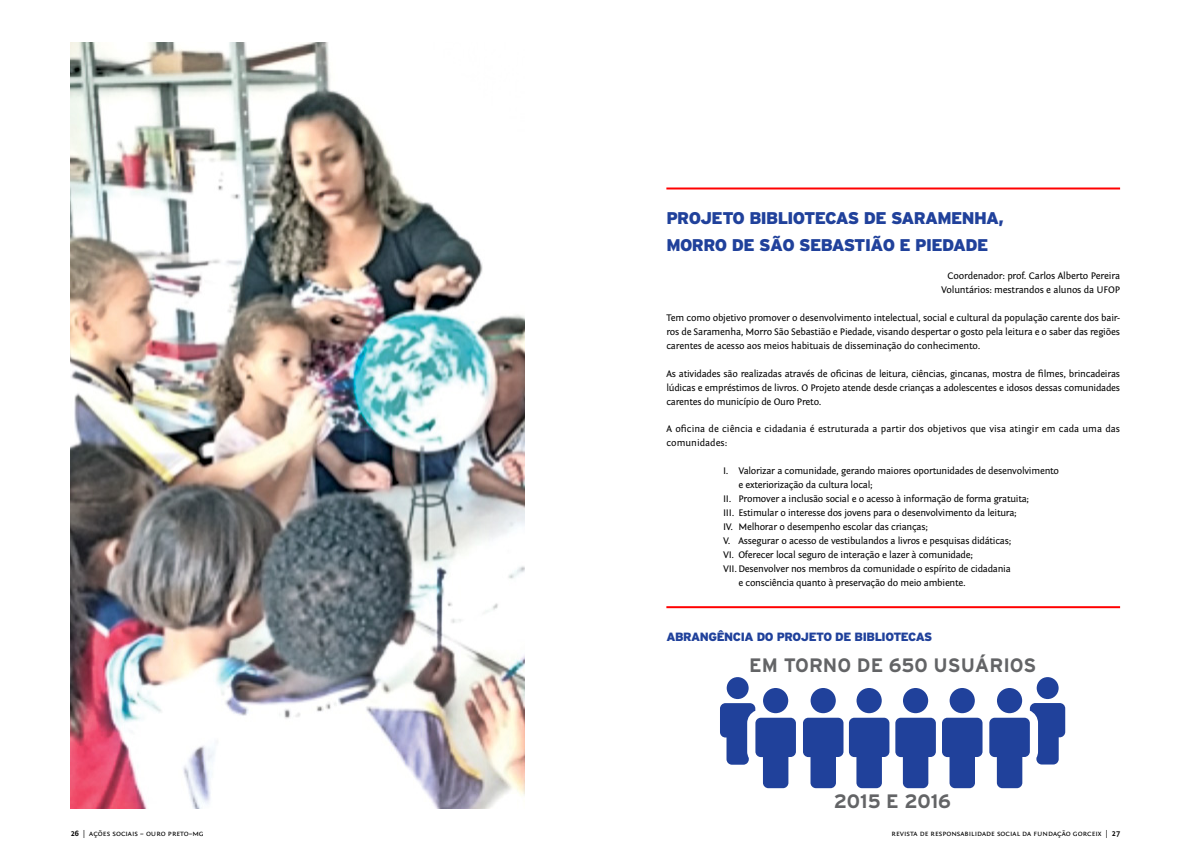
<style>
.page{position:relative;width:1191px;height:851px;background:#fff}
.page>*{position:absolute;margin:0;border:0;box-sizing:border-box;transform-origin:0 0}
.t1{font:700 19.4px "Interstate";color:#636466}
.t2{font:900 16.9px/27.8px "Interstate";letter-spacing:-.035em;color:#20419b}
.t3{font:700 condensed 15.5px "Interstate";color:#20419b}
.t4{font:900 12px "Interstate";letter-spacing:-.035em;color:#20419b}
.t5{font:10px/13.9px "Fontin Sans";letter-spacing:-.025em;color:#000;text-align:justify}
.t6{font:10px/13.9px "Fontin Sans";color:#000}
.t7{font:8px "Fontin Sans Small Caps";color:#000}
.s1{font-family:"Fontin Sans";font-weight:700}
</style>
<div class="page">
<img style="left:71px;top:43px;width:453px;height:765px">
<div style="left:1036px;top:677px;width:22px;height:22px;background:#20419b;border-radius:50%"></div>
<svg style="left:849px;top:717px;width:40px;height:71px"></svg>
<div style="left:856px;top:688px;width:25px;height:25px;background:#20419b;border-radius:50%"></div>
<svg style="left:803px;top:717px;width:40px;height:71px"></svg>
<div style="left:810px;top:688px;width:25px;height:25px;background:#20419b;border-radius:50%"></div>
<div style="left:726px;top:677px;width:22px;height:22px;background:#20419b;border-radius:50%"></div>
<svg style="left:720px;top:703px;width:76px;height:85px"></svg>
<div style="left:763px;top:688px;width:25px;height:25px;background:#20419b;border-radius:50%"></div>
<svg style="left:989px;top:703px;width:76px;height:85px"></svg>
<div style="left:997px;top:688px;width:25px;height:25px;background:#20419b;border-radius:50%"></div>
<svg style="left:942px;top:717px;width:40px;height:71px"></svg>
<div style="left:949px;top:688px;width:25px;height:25px;background:#20419b;border-radius:50%"></div>
<svg style="left:895px;top:717px;width:41px;height:71px"></svg>
<div style="left:903px;top:688px;width:25px;height:25px;background:#20419b;border-radius:50%"></div>
<hr style="left:666px;top:187px;width:454px;height:2px;background:#f00">
<hr style="left:666px;top:606px;width:454px;height:2px;background:#f00">
<h2 class="t2" style="left:666px;top:203px;width:339px">PROJETO BIBLIOTECAS DE SARAMENHA,<br>MORRO DE SÃO SEBASTIÃO E PIEDADE</h2>
<p class="t5" style="left:941px;top:269px;width:180px;text-align:right">Coordenador: prof. Carlos Alberto Pereira<br>Voluntários: mestrandos e alunos da UFOP</p>
<p class="t5" style="left:666px;top:311px;width:455px">Tem como objetivo promover o desenvolvimento intelectual, social e cultural da população carente dos bair&shy;ros de Saramenha, Morro São Sebastião e Piedade, visando despertar o gosto pela leitura e o saber das regiões carentes de acesso aos meios habituais de disseminação do conhecimento.</p>
<p class="t5" style="left:666px;top:366px;width:455px">As atividades são realizadas através de oficinas de leitura, ciências, gincanas, mostra de filmes, brincadeiras lúdicas e empréstimos de livros. O Projeto atende desde crianças a adolescentes e idosos dessas comunidades carentes do município de Ouro Preto.</p>
<p class="t6" style="left:666px;top:422px;width:455px">A oficina de ciência e cidadania é estruturada a partir dos objetivos que visa atingir em cada uma das comunidades:</p>
<p class="t5" style="left:723px;top:464px;width:337px">I. Valorizar a comunidade, gerando maiores oportunidades de desenvolvimento</p>
<p class="t5" style="left:738px;top:478px;width:136px">e exteriorização da cultura local;</p>
<p class="t5" style="left:723px;top:492px;width:307px">II. Promover a inclusão social e o acesso à informação de forma gratuita;</p>
<p class="t5" style="left:723px;top:506px;width:295px">III. Estimular o interesse dos jovens para o desenvolvimento da leitura;</p>
<p class="t5" style="left:723px;top:520px;width:206px">IV. Melhorar o desempenho escolar das crianças;</p>
<p class="t5" style="left:723px;top:533px;width:290px">V. Assegurar o acesso de vestibulandos a livros e pesquisas didáticas;</p>
<p class="t5" style="left:723px;top:547px;width:251px">VI. Oferecer local seguro de interação e lazer à comunidade;</p>
<p class="t5" style="left:723px;top:561px;width:289px">VII. Desenvolver nos membros da comunidade o espírito de cidadania</p>
<p class="t5" style="left:738px;top:575px;width:229px">e consciência quanto à preservação do meio ambiente.</p>
<h3 class="t3" style="left:720px;top:624px;width:263px">ABRANGÊNCIA DO PROJETO DE BIBLIOTECAS</h3>
<p class="t4" style="left:666px;top:630px;width:267px">ABRANGÊNCIA DO PROJETO DE BIBLIOTECAS</p>
<h1 class="t1" style="left:749px;top:654px;width:289px">EM TORNO DE 650 USUÁRIOS</h1>
<h1 class="t1" style="left:834px;top:790px;width:119px">2015 E 2016</h1>
<p class="t7" style="left:71px;top:829px;width:134px"><span class="s1">26</span> | ações sociais – ouro preto–mg</p>
<p class="t7" style="left:891px;top:829px;width:230px">revista de responsabilidade social da fundação gorceix | <span class="s1">27</span></p>
</div>
